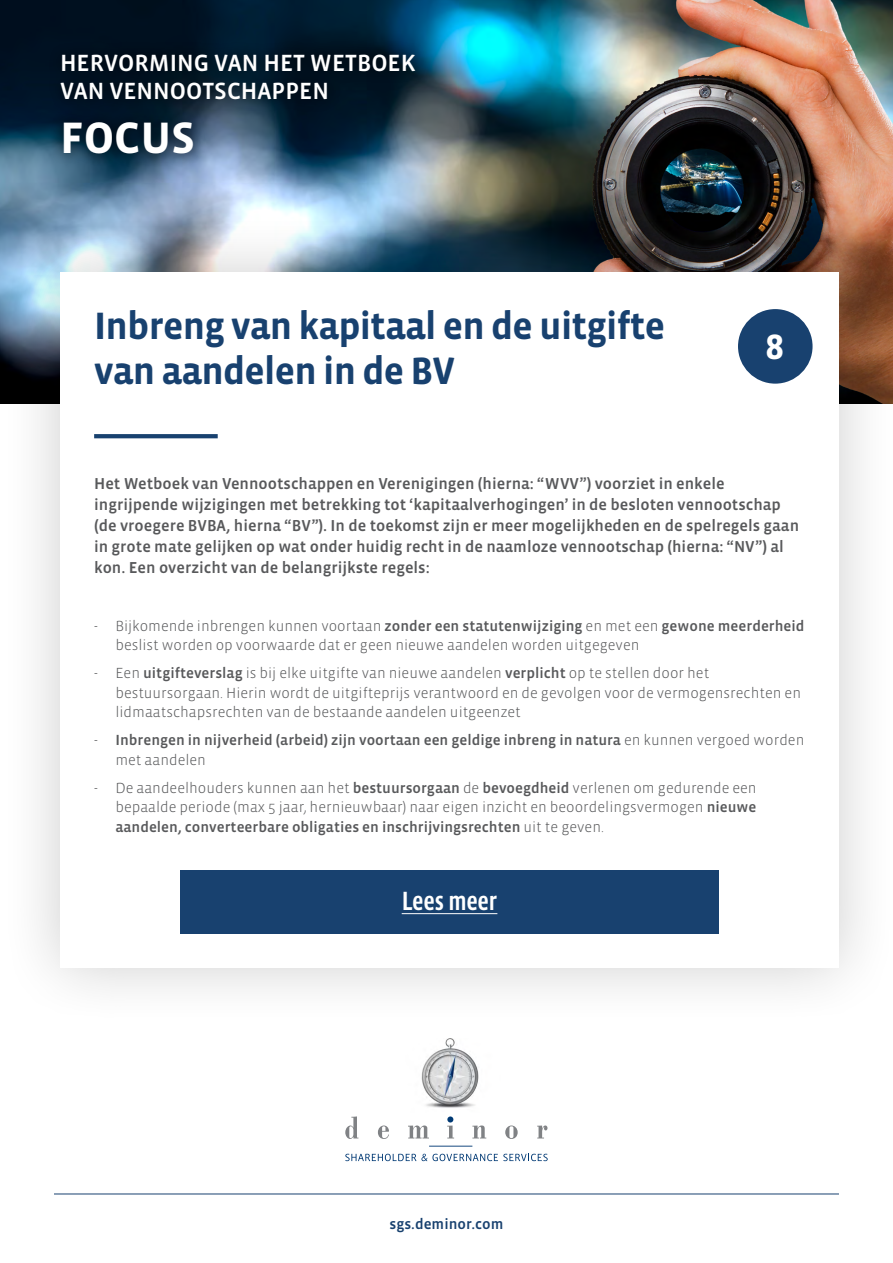
<style>
.page{position:relative;width:893px;height:1263px;background:#fff}
.page>*{position:absolute;margin:0;border:0;box-sizing:border-box;transform-origin:0 0}
.t1{font:700 45px "Vista Sans OTCE";color:#fff}
.t2{font:700 39px/45px "Vista Sans OTCE";letter-spacing:-.02em;color:#18416f}
.t3{font:700 36px "Vista Sans OTCE";color:#fff}
.t4{font:500 27px "Vista Sans Nar OTCE";color:#fff}
.t5{font:500 24px/28.8px "Vista Sans OTCE";color:#fff}
.t6{font:500 16.2px/21px "Vista Sans OTCE";color:#58595b}
.t7{font:300 15px/19.5px "Vista Sans OTCE";color:#58595b}
.t8{font:500 15px/19.5px "Vista Sans OTCE";color:#58595b}
.t9{font:500 15px "Vista Sans OTCE";color:#18416f}
.s1{font-weight:500}
.s2{font-weight:300}
</style>
<div class="page">
<img style="left:0;top:0;width:893px;height:210px">
<svg style="left:345px;top:1116px;width:202px;height:30px"></svg>
<svg style="left:345px;top:1154px;width:203px;height:7px"></svg>
<img style="left:421px;top:1038px;width:58px;height:70px">
<hr style="left:54px;top:1194px;width:785px;height:1px;background:#18416f">
<div style="left:0;top:210px;width:893px;height:819px;background:#000;opacity:.2"></div>
<div style="left:60px;top:272px;width:779px;height:695px;background:#fff"></div>
<svg style="left:94px;top:434px;width:124px;height:4px"></svg>
<div style="left:180px;top:870px;width:539px;height:63px;background:#18416f"></div>
<hr style="left:402px;top:913px;width:95px;height:1px;background:#fff">
<div style="left:736px;top:307px;width:78px;height:79px;background:#18416f;border-radius:50%"></div>
<div style="left:734px;top:305px;width:82px;height:83px;border:4px solid #fff;border-radius:50%"></div>
<div style="left:48px;top:40px;width:380px;height:127px;background:#000;opacity:.75"></div>
<h3 class="t5" style="left:60px;top:48px;width:357px">HERVORMING VAN HET WETBOEK<br>VAN VENNOOTSCHAPPEN</h3>
<h1 class="t1" style="left:60px;top:113px;width:137px">FOCUS</h1>
<h2 class="t2" style="left:94px;top:303px;width:573px">Inbreng van kapitaal en de uitgifte van aandelen in de BV</h2>
<h3 class="t3" style="left:766px;top:326px;width:19px">8</h3>
<p class="t6" style="left:94px;top:473px;width:706px">Het Wetboek van Vennootschappen en Verenigingen (hierna: “WVV”) voorziet in enkele ingrijpende wijzigingen met betrekking tot ‘kapitaalverhogingen’ in de besloten vennootschap (de vroegere BVBA, hierna “BV”). In de toekomst zijn er meer mogelijkheden en de spelregels gaan in grote mate gelijken op wat onder huidig recht in de naamloze vennootschap (hierna: “NV”) al kon. Een overzicht van de belangrijkste regels:</p>
<p class="t7" style="left:115px;top:616px;width:691px;text-indent:-21px">- Bijkomende inbrengen kunnen voortaan <span class="s1">zonder een statutenwijziging</span> en met een <span class="s1">gewone meerderheid </span>beslist worden op voorwaarde dat er geen nieuwe aandelen worden uitgegeven</p>
<p class="t7" style="left:115px;top:663px;width:687px;text-indent:-21px">- Een <span class="s1">uitgifteverslag</span> is bij elke uitgifte van nieuwe aandelen <span class="s1">verplicht</span> op te stellen door het bestuursorgaan. Hierin wordt de uitgifteprijs verantwoord en de gevolgen voor de vermogensrechten en lidmaatschapsrechten van de bestaande aandelen uitgeenzet</p>
<p class="t8" style="left:115px;top:730px;width:690px;text-indent:-21px"><span class="s2">-</span> Inbrengen in nijverheid (arbeid) zijn voortaan een geldige inbreng in natura <span class="s2">en kunnen vergoed worden met aandelen</span></p>
<p class="t7" style="left:115px;top:778px;width:643px;text-align:justify;text-indent:-21px">- De aandeelhouders kunnen aan het <span class="s1">bestuursorgaan</span> de <span class="s1">bevoegdheid</span> verlenen om gedurende een bepaalde periode (max 5 jaar, hernieuwbaar) naar eigen inzicht en beoordelingsvermogen <span class="s1">nieuwe aandelen, converteerbare obligaties en inschrijvingsrechten</span> uit te geven.</p>
<h3 class="t4" style="left:402px;top:885px;width:97px">Lees meer</h3>
<p class="t9" style="left:390px;top:1216px;width:115px">sgs.deminor.com</p>
</div>
